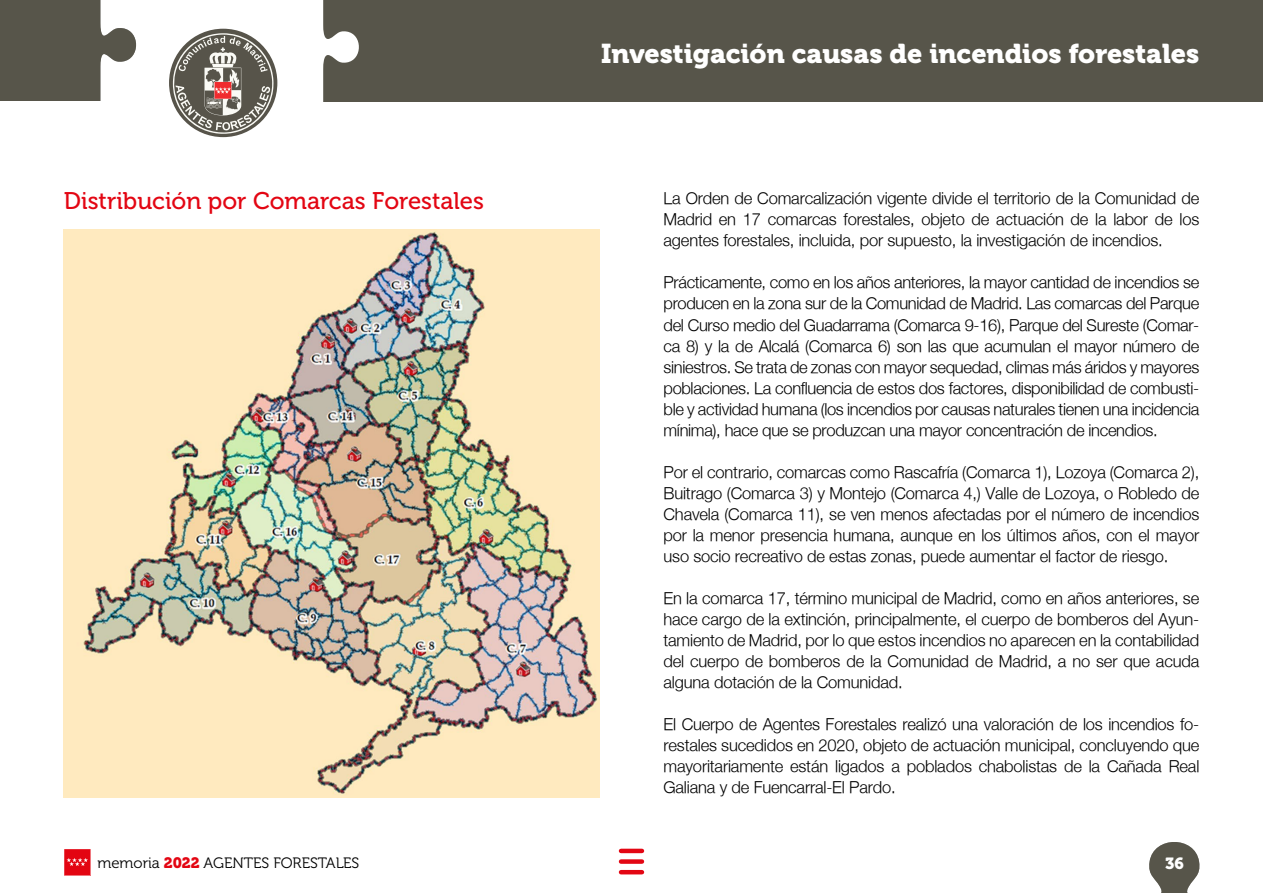
<style>
.page{position:relative;width:1263px;height:893px;background:#fff}
.page>*{position:absolute;margin:0;border:0;box-sizing:border-box;transform-origin:0 0}
.t1{font:33px "Museo 900";color:#fff}
.t2{font:27px "Museo 900";color:#fff}
.t3{font:24px "Museo 500";color:#e30613}
.t4{font:300 16.5px/21px "Helvetica Neue";letter-spacing:-.01em;color:#000;text-align:justify}
.t5{font:16.05px "Museo 900";color:#fff}
.t6{font:15px "Museo 300";color:#000}
.s1{font-family:"Museo 900";color:#e30613}
</style>
<div class="page">
<svg style="left:0;top:0;width:137px;height:101px"></svg>
<svg style="left:1149px;top:842px;width:51px;height:51px"></svg>
<svg style="left:64px;top:849px;width:27px;height:27px"></svg>
<div style="left:311px;top:0;width:952px;height:101px;background:#57554a"></div>
<hr style="left:621px;top:849px;width:21px;height:4px;background:#e30613">
<div style="left:621px;top:859px;width:21px;height:5px;background:#e30613"></div>
<hr style="left:621px;top:870px;width:21px;height:4px;background:#e30613">
<svg style="left:173px;top:0;width:190px;height:138px"></svg>
<img style="left:64px;top:229px;width:536px;height:568px">
<h1 class="t1" style="left:797px;top:32px;width:404px">Datos, información 2022</h1>
<h2 class="t2" style="left:601px;top:38px;width:600px">Investigación causas de incendios forestales</h2>
<h3 class="t3" style="left:64px;top:188px;width:422px">Distribución por Comarcas Forestales</h3>
<p class="t4" style="left:663px;top:188px;width:537px">La Orden de Comarcalización vigente divide el territorio de la Comunidad de Madrid en 17 comarcas forestales, objeto de actuación de la labor de los agentes forestales, incluida, por supuesto, la investigación de incendios.</p>
<p class="t4" style="left:663px;top:272px;width:537px">Prácticamente, como en los años anteriores, la mayor cantidad de incendios se producen en la zona sur de la Comunidad de Madrid. Las comarcas del Parque del Curso medio del Guadarrama (Comarca 9-16), Parque del Sureste (Comar&shy;ca 8) y la de Alcalá (Comarca 6) son las que acumulan el mayor número de siniestros. Se trata de zonas con mayor sequedad, climas más áridos y mayores poblaciones. La confluencia de estos dos factores, disponibilidad de combusti&shy;ble y actividad humana (los incendios por causas naturales tienen una incidencia mínima), hace que se produzcan una mayor concentración de incendios.</p>
<p class="t4" style="left:663px;top:461px;width:537px">Por el contrario, comarcas como Rascafría (Comarca 1), Lozoya (Comarca 2), Buitrago (Comarca 3) y Montejo (Comarca 4,) Valle de Lozoya, o Robledo de Chavela (Comarca 11), se ven menos afectadas por el número de incendios por la menor presencia humana, aunque en los últimos años, con el mayor uso socio recreativo de estas zonas, puede aumentar el factor de riesgo.</p>
<p class="t4" style="left:663px;top:587px;width:537px">En la comarca 17, término municipal de Madrid, como en años anteriores, se hace cargo de la extinción, principalmente, el cuerpo de bomberos del Ayun&shy;tamiento de Madrid, por lo que estos incendios no aparecen en la contabilidad del cuerpo de bomberos de la Comunidad de Madrid, a no ser que acuda alguna dotación de la Comunidad.</p>
<p class="t4" style="left:663px;top:713px;width:537px">El Cuerpo de Agentes Forestales realizó una valoración de los incendios fo&shy;restales sucedidos en 2020, objeto de actuación municipal, concluyendo que mayoritariamente están ligados a poblados chabolistas de la Cañada Real Galiana y de Fuencarral-El Pardo.</p>
<p class="t6" style="left:97px;top:854px;width:263px">memoria <span class="s1">2022</span> AGENTES FORESTALES</p>
<p class="t5" style="left:1165px;top:854px;width:20px">36</p>
</div>
